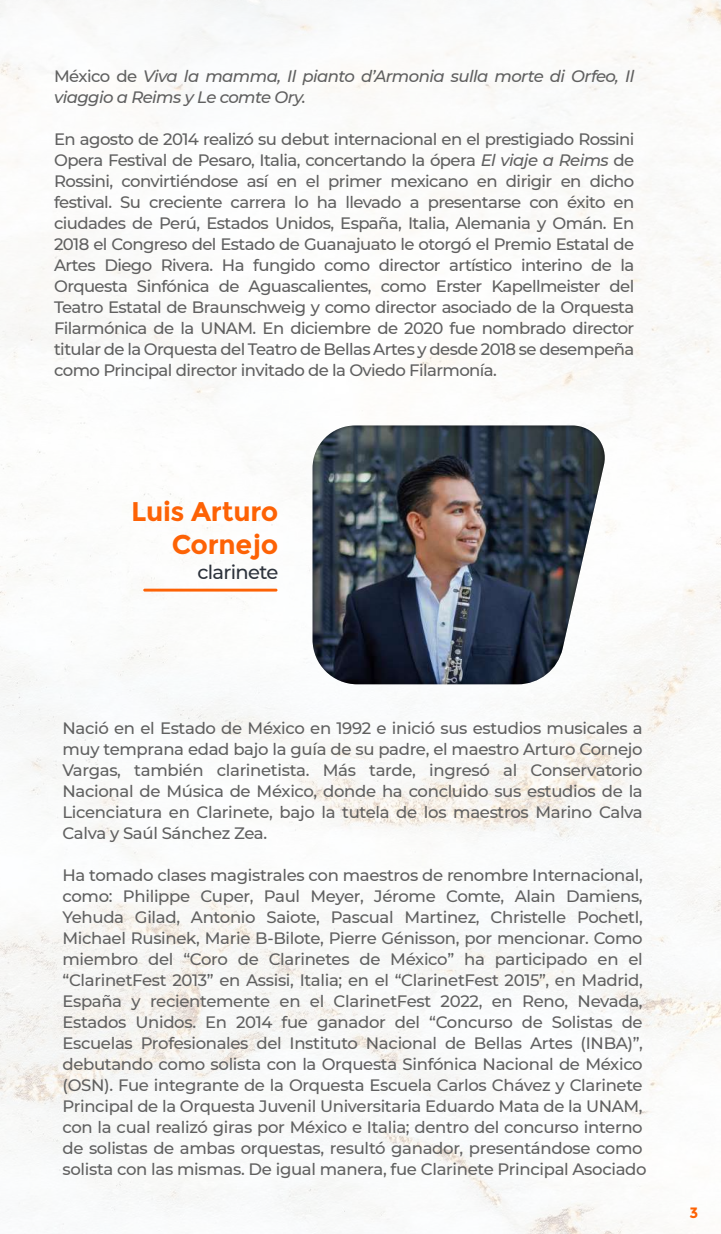
<style>
.page{position:relative;width:721px;height:1234px;background:#fff}
.page>*{position:absolute;margin:0;border:0;box-sizing:border-box;transform-origin:0 0}
.t1{font:700 27px/32.4px "Montserrat";letter-spacing:-.01em;color:#fd6205;text-align:right}
.t2{font:500 19.5px "Montserrat";letter-spacing:-.035em;color:#2d333c}
.t3{font:500 16.5px/21px "Montserrat";letter-spacing:-.02em;color:#606060;text-align:justify}
.t4{font:italic 500 16.5px/21px "Montserrat";letter-spacing:-.035em;color:#606060}
.t5{font:700 15px "Montserrat";color:#fd6205}
.s1{font-style:normal}
.s2{font-style:italic}
</style>
<div class="page">
<img style="left:0;top:0;width:721px;height:1233px">
<img style="left:313px;top:425px;width:294px;height:259px">
<hr style="left:143px;top:588px;width:134px;height:3px;background:#fd6205">
<p class="t4" style="left:54px;top:65px;width:582px"><span class="s1">México de</span> Viva la mamma, Il pianto d’Armonia sulla morte di Orfeo, Il viaggio a Reims y Le comte Ory.</p>
<p class="t3" style="left:54px;top:128px;width:582px">En agosto de 2014 realizó su debut internacional en el prestigiado Rossini Opera Festival de Pesaro, Italia, concertando la ópera <span class="s2">El viaje a Reims</span> de Rossini, convirtiéndose así en el primer mexicano en dirigir en dicho festival. Su creciente carrera lo ha llevado a presentarse con éxito en ciudades de Perú, Estados Unidos, España, Italia, Alemania y Omán. En 2018 el Congreso del Estado de Guanajuato le otorgó el Premio Estatal de Artes Diego Rivera. Ha fungido como director artístico interino de la Orquesta Sinfónica de Aguascalientes, como Erster Kapellmeister del Teatro Estatal de Braunschweig y como director asociado de la Orquesta Filarmónica de la UNAM. En diciembre de 2020 fue nombrado director titular de la Orquesta del Teatro de Bellas Artes y desde 2018 se desempeña como Principal director invitado de la Oviedo Filarmonía.</p>
<h1 class="t1" style="left:131px;top:495px;width:149px">Luis Arturo<br>Cornejo</h1>
<p class="t2" style="left:198px;top:558px;width:82px">clarinete</p>
<p class="t3" style="left:62px;top:716px;width:582px">Nació en el Estado de México en 1992 e inició sus estudios musicales a muy temprana edad bajo la guía de su padre, el maestro Arturo Cornejo Vargas, también clarinetista. Más tarde, ingresó al Conservatorio Nacional de Música de México, donde ha concluido sus estudios de la Licenciatura en Clarinete, bajo la tutela de los maestros Marino Calva Calva y Saúl Sánchez Zea.</p>
<p class="t3" style="left:62px;top:863px;width:586px;text-align:left">Ha tomado clases magistrales con maestros de renombre Internacional, como: Philippe Cuper, Paul Meyer, Jérome Comte, Alain Damiens, Yehuda Gilad, Antonio Saiote, Pascual Martinez, Christelle Pochetl, Michael Rusinek, Marie B-Bilote, Pierre Génisson, por mencionar. Como miembro del “Coro de Clarinetes de México” ha participado en el “ClarinetFest 2013” en Assisi, Italia; en el “ClarinetFest 2015”, en Madrid, España y recientemente en el ClarinetFest 2022, en Reno, Nevada, Estados Unidos. En 2014 fue ganador del “Concurso de Solistas de Escuelas Profesionales del Instituto Nacional de Bellas Artes (INBA)”, debutando como solista con la Orquesta Sinfónica Nacional de México (OSN). Fue integrante de la Orquesta Escuela Carlos Chávez y Clarinete Principal de la Orquesta Juvenil Universitaria Eduardo Mata de la UNAM, con la cual realizó giras por México e Italia; dentro del concurso interno de solistas de ambas orquestas, resultó ganador, presentándose como solista con las mismas. De igual manera, fue Clarinete Principal Asociado</p>
<p class="t5" style="left:690px;top:1202px;width:10px">3</p>
</div>
